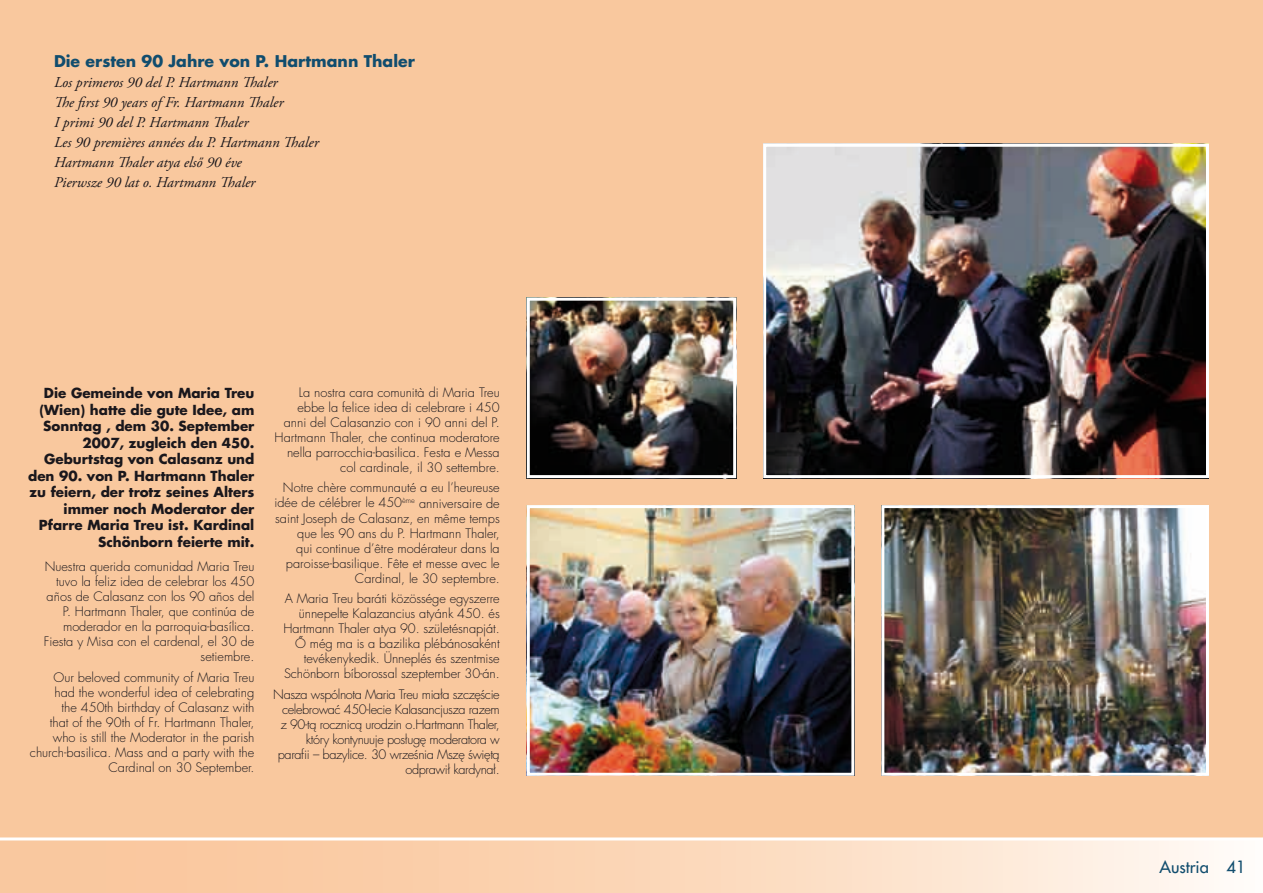
<style>
.page{position:relative;width:1263px;height:893px;background:#f9c89e}
.page>*{position:absolute;margin:0;border:0;box-sizing:border-box;transform-origin:0 0}
.t1{font:500 16.5px "Futura CE";color:#114d6e}
.t2{font:700 15.75px "Futura CE";color:#114d6e}
.t3{font:italic 15px/20px "Adobe Garamond Pro";color:#1a171c}
.t4{font:700 13.5px/16.5px "Futura CE";color:#1a171c;text-align:right}
.t5{font:300 12.75px/15px "Futura CE";color:#1a171c;text-align:right}
.t6{font:300 12.75px/15px "Futura CE";letter-spacing:-.03em;color:#1a171c;text-align:right}
</style>
<div class="page">
<div style="left:0;top:839px;width:1263px;height:54px;background:linear-gradient(to right,#f9bf8f,#fff5ec)"></div>
<img style="left:767px;top:148px;width:438px;height:326px">
<div style="left:763px;top:144px;width:446px;height:334px;border:3px solid #fff"></div>
<img style="left:531px;top:302px;width:201px;height:172px">
<div style="left:527px;top:298px;width:209px;height:180px;border:3px solid #fff"></div>
<img style="left:885px;top:509px;width:320px;height:263px">
<div style="left:881px;top:505px;width:328px;height:271px;border:3px solid #fff"></div>
<img style="left:531px;top:509px;width:319px;height:263px">
<div style="left:527px;top:505px;width:327px;height:271px;border:3px solid #fff"></div>
<hr style="left:0;top:837px;width:1263px;height:3px;background:#fff">
<p class="t2" style="left:54px;top:49px;width:362px">Die ersten 90 Jahre von P. Hartmann Thaler</p>
<p class="t3" style="left:54px;top:72px;width:266px">Los primeros 90 del P. Hartmann Thaler<br>The first 90 years of Fr. Hartmann Thaler<br>I primi 90 del P. Hartmann Thaler<br>Les 90 premières années du P. Hartmann Thaler Hartmann Thaler atya első 90 éve<br>Pierwsze 90 lat o. Hartmann Thaler</p>
<p class="t4" style="left:28px;top:384px;width:228px">Die Gemeinde von Maria Treu (Wien) hatte die gute Idee, am<br>Sonntag , dem 30. September<br>2007, zugleich den 450.<br>Geburtstag von Calasanz und den 90. von P. Hartmann Thaler zu feiern, der trotz seines Alters immer noch Moderator der<br>Pfarre Maria Treu ist. Kardinal<br>Schönborn feierte mit.</p>
<p class="t5" style="left:44px;top:559px;width:212px">Nuestra querida comunidad Maria Treu tuvo la feliz idea de celebrar los 450 años de Calasanz con los 90 años del<br>P. Hartmann Thaler, que continúa de moderador en la parroquia-basílica.<br>Fiesta y Misa con el cardenal, el 30 de setiembre.</p>
<p class="t5" style="left:30px;top:670px;width:226px">Our beloved community of Maria Treu had the wonderful idea of celebrating<br>the 450th birthday of Calasanz with<br>that of the 90th of Fr. Hartmann Thaler, who is still the Moderator in the parish church-basilica. Mass and a party with the Cardinal on 30 September.</p>
<p class="t5" style="left:275px;top:385px;width:227px">La nostra cara comunità di Maria Treu ebbe la felice idea di celebrare i 450 anni del Calasanzio con i 90 anni del P.<br>Hartmann Thaler, che continua moderatore nella parrocchia-basilica. Festa e Messa col cardinale, il 30 settembre.</p>
<p class="t5" style="left:274px;top:480px;width:227px">Notre chère communauté a eu l’heureuse idée de célébrer le 450<sup>ème</sup> anniversaire de saint Joseph de Calasanz, en même temps que les 90 ans du P. Hartmann Thaler,<br>qui continue d’être modérateur dans la paroisse-basilique. Fête et messe avec le Cardinal, le 30 septembre.</p>
<p class="t5" style="left:283px;top:591px;width:218px">A Maria Treu baráti közössége egyszerre ünnepelte Kalazancius atyánk 450. és Hartmann Thaler atya 90. születésnapját.<br>Ő még ma is a bazilika plébánosaként tevékenykedik. Ünneplés és szentmise Schönborn bíborossal szeptember 30-án.</p>
<p class="t6" style="left:273px;top:687px;width:228px">Nasza wspólnota Maria Treu miała szczęście celebrować 450-lecie Kalasancjusza razem z 90-tą rocznicą urodzin o.Hartmann Thaler, który kontynuuje posługę moderatora w parafii – bazylice. 30 września Mszę świętą odprawił kardynał.</p>
<p class="t1" style="left:1159px;top:854px;width:88px">Austria 41</p>
</div>
